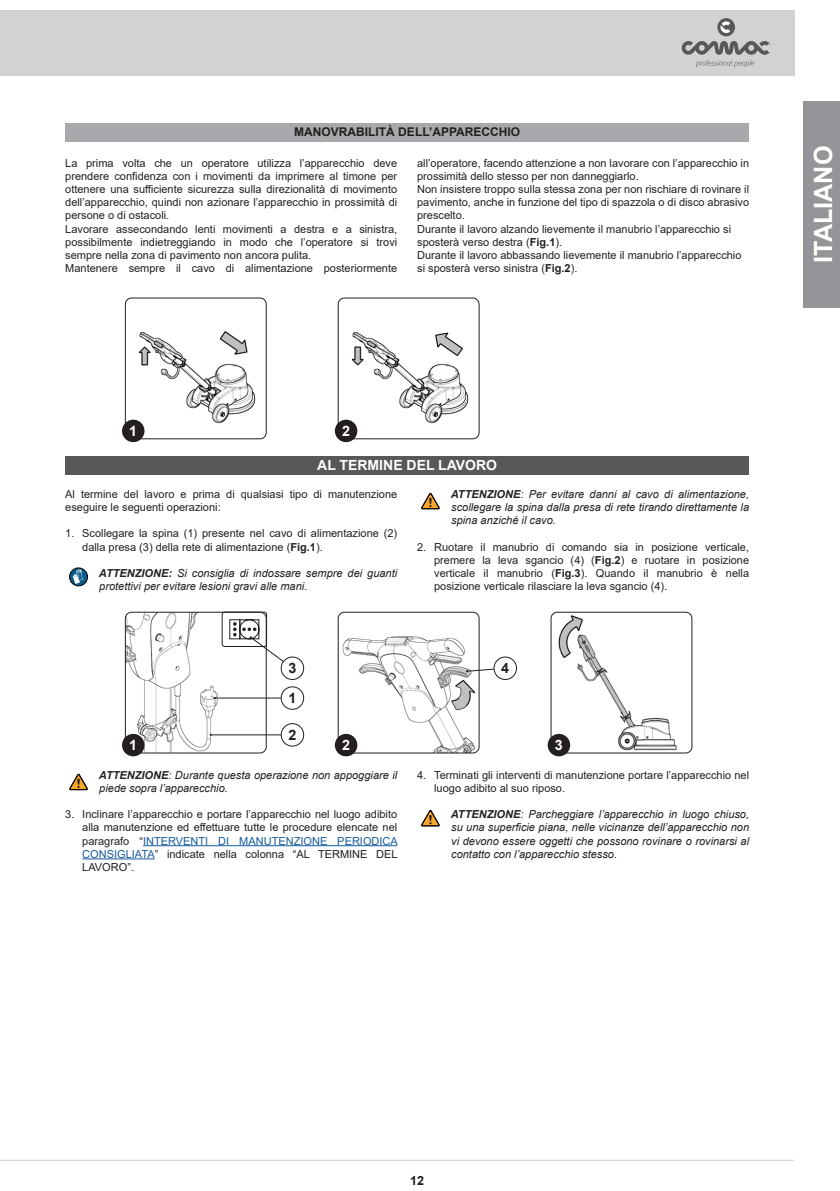
<style>
.page{position:relative;width:840px;height:1191px;background:#fff}
.page>*{position:absolute;margin:0;border:0;box-sizing:border-box;transform-origin:0 0}
.t1{font:700 25.2px "Arial";color:#fff}
.t2{font:700 14.4px "Arial";color:#fff}
.t3{font:700 14.4px "Arial";color:#231f20}
.Titoli_capitolo_-_IT{font:700 14px "Arial";color:#fff}
.t4{font:700 12.6px "Arial";color:#231f20}
.Titoli_paragrafo_-_I{font:700 12px "Arial";color:#231f20}
.Titoli_paragrafi_som{font:11px/13.2px "Arial";color:#231f20}
.t5{font:italic 11px/13.2px "Arial";color:#231f20}
.s1{font-weight:700}
.s2{color:#175d9e}
</style>
<div class="page">
<div style="left:65px;top:124px;width:683px;height:18px;background:#a8a9ad"></div>
<svg style="left:69px;top:568px;width:18px;height:18px"></svg>
<div style="left:69px;top:567px;width:19px;height:19px;border:1px solid #000;border-radius:50%"></div>
<svg style="left:73px;top:569px;width:10px;height:15px"></svg>
<svg style="left:421px;top:492px;width:19px;height:17px"></svg>
<div style="left:65px;top:456px;width:683px;height:18px;background:#57585a"></div>
<hr style="left:143px;top:845px;width:254px;height:1px;background:#175d9e">
<hr style="left:82px;top:858px;width:73px;height:1px;background:#175d9e">
<svg style="left:69px;top:773px;width:19px;height:17px"></svg>
<svg style="left:421px;top:810px;width:19px;height:16px"></svg>
<div style="left:0;top:10px;width:794px;height:65px;background:#d1d2d4"></div>
<div style="left:717px;top:18px;width:17px;height:18px;background:#57585a;border-radius:50%"></div>
<svg style="left:720px;top:21px;width:9px;height:12px"></svg>
<svg style="left:681px;top:41px;width:89px;height:26px"></svg>
<hr style="left:0;top:1159px;width:794px;height:1px;background:#d1d2d4">
<div style="left:802px;top:101px;width:37px;height:207px;background:#939598"></div>
<img style="left:125px;top:299px;width:141px;height:140px">
<div style="left:125px;top:297px;width:141px;height:142px;border:1px solid #231f20;border-radius:6px"></div>
<img style="left:339px;top:299px;width:140px;height:140px">
<div style="left:337px;top:297px;width:142px;height:142px;border:1px solid #231f20;border-radius:6px"></div>
<div style="left:122px;top:420px;width:22px;height:22px;background:#231f20;border-radius:50%"></div>
<div style="left:334px;top:420px;width:23px;height:22px;background:#231f20;border-radius:50%"></div>
<img style="left:127px;top:613px;width:139px;height:140px">
<div style="left:125px;top:611px;width:141px;height:142px;border:1px solid #231f20;border-radius:6px"></div>
<img style="left:339px;top:613px;width:140px;height:140px">
<div style="left:337px;top:611px;width:142px;height:142px;border:1px solid #231f20;border-radius:6px"></div>
<img style="left:552px;top:613px;width:139px;height:140px">
<div style="left:550px;top:611px;width:142px;height:142px;border:1px solid #231f20;border-radius:6px"></div>
<hr style="left:214px;top:697px;width:78px;height:1px;background:#231f20">
<hr style="left:211px;top:734px;width:81px;height:1px;background:#231f20">
<svg style="left:465px;top:667px;width:28px;height:5px"></svg>
<div style="left:281px;top:687px;width:22px;height:22px;background:#fff;border-radius:50%"></div>
<div style="left:281px;top:686px;width:23px;height:23px;border:1px solid #231f20;border-radius:50%"></div>
<div style="left:281px;top:723px;width:22px;height:23px;background:#fff;border-radius:50%"></div>
<div style="left:281px;top:723px;width:23px;height:23px;border:1px solid #231f20;border-radius:50%"></div>
<div style="left:281px;top:657px;width:23px;height:22px;border:1px solid #231f20;border-radius:50%"></div>
<div style="left:493px;top:657px;width:23px;height:22px;border:1px solid #231f20;border-radius:50%"></div>
<div style="left:122px;top:734px;width:22px;height:22px;background:#231f20;border-radius:50%"></div>
<div style="left:334px;top:734px;width:23px;height:22px;background:#231f20;border-radius:50%"></div>
<div style="left:547px;top:734px;width:23px;height:22px;background:#231f20;border-radius:50%"></div>
<svg style="left:221px;top:611px;width:72px;height:58px"></svg>
<p class="Titoli_paragrafo_-_I" style="left:294px;top:123px;width:227px">MANOVRABILITÀ DELL’APPARECCHIO</p>
<p class="Titoli_paragrafi_som" style="left:65px;top:156px;width:333px;text-align:justify">La prima volta che un operatore utilizza l’apparecchio deve prendere confidenza con i movimenti da imprimere al timone per ottenere una sufficiente sicurezza sulla direzionalità di movimento dell’apparecchio, quindi non azionare l’apparecchio in prossimità di persone o di ostacoli.</p>
<p class="Titoli_paragrafi_som" style="left:65px;top:222px;width:333px;text-align:justify">Lavorare assecondando lenti movimenti a destra e a sinistra, possibilmente indietreggiando in modo che l’operatore si trovi sempre nella zona di pavimento non ancora pulita.</p>
<p class="Titoli_paragrafi_som" style="left:65px;top:262px;width:333px">Mantenere sempre il cavo di alimentazione posteriormente</p>
<p class="Titoli_paragrafi_som" style="left:417px;top:156px;width:333px">all’operatore, facendo attenzione a non lavorare con l’apparecchio in prossimità dello stesso per non danneggiarlo.</p>
<p class="Titoli_paragrafi_som" style="left:417px;top:182px;width:333px;text-align:justify">Non insistere troppo sulla stessa zona per non rischiare di rovinare il pavimento, anche in funzione del tipo di spazzola o di disco abrasivo prescelto.</p>
<p class="Titoli_paragrafi_som" style="left:417px;top:222px;width:315px">Durante il lavoro alzando lievemente il manubrio l’apparecchio si sposterà verso destra (<span class="s1">Fig.1</span>).</p>
<p class="Titoli_paragrafi_som" style="left:417px;top:248px;width:326px">Durante il lavoro abbassando lievemente il manubrio l’apparecchio si sposterà verso sinistra (<span class="s1">Fig.2</span>).</p>
<p class="t2" style="left:129px;top:421px;width:9px">1</p>
<p class="t2" style="left:342px;top:421px;width:9px">2</p>
<p class="Titoli_capitolo_-_IT" style="left:317px;top:455px;width:181px">AL TERMINE DEL LAVORO</p>
<p class="Titoli_paragrafi_som" style="left:65px;top:487px;width:333px">Al termine del lavoro e prima di qualsiasi tipo di manutenzione eseguire le seguenti operazioni:</p>
<p class="Titoli_paragrafi_som" style="left:82px;top:527px;width:316px;text-indent:-17px">1. Scollegare la spina (1) presente nel cavo di alimentazione (2) dalla presa (3) della rete di alimentazione (<span class="s1">Fig.1</span>).</p>
<p class="t5" style="left:99px;top:566px;width:300px"><span class="s1">ATTENZIONE:</span> Si consiglia di indossare sempre dei guanti protettivi per evitare lesioni gravi alle mani.</p>
<p class="t5" style="left:450px;top:487px;width:300px;text-align:justify"><span class="s1">ATTENZIONE</span>: Per evitare danni al cavo di alimentazione, scollegare la spina dalla presa di rete tirando direttamente la spina anziché il cavo.</p>
<p class="Titoli_paragrafi_som" style="left:434px;top:540px;width:316px;text-align:justify;text-indent:-17px">2. Ruotare il manubrio di comando sia in posizione verticale, premere la leva sgancio (4) (<span class="s1">Fig.2</span>) e ruotare in posizione verticale il manubrio (<span class="s1">Fig.3</span>). Quando il manubrio è nella posizione verticale rilasciare la leva sgancio (4).</p>
<p class="t3" style="left:288px;top:658px;width:9px">3</p>
<p class="t3" style="left:501px;top:658px;width:9px">4</p>
<p class="t3" style="left:288px;top:688px;width:9px">1</p>
<p class="t3" style="left:288px;top:725px;width:9px">2</p>
<p class="t2" style="left:129px;top:735px;width:9px">1</p>
<p class="t2" style="left:342px;top:735px;width:9px">2</p>
<p class="t2" style="left:554px;top:735px;width:9px">3</p>
<p class="t5" style="left:99px;top:768px;width:300px"><span class="s1">ATTENZIONE</span>: Durante questa operazione non appoggiare il piede sopra l’apparecchio.</p>
<p class="Titoli_paragrafi_som" style="left:82px;top:807px;width:317px;text-align:justify;text-indent:-17px">3. Inclinare l’apparecchio e portare l’apparecchio nel luogo adibito alla manutenzione ed effettuare tutte le procedure elencate nel paragrafo “<span class="s2">INTERVENTI DI MANUTENZIONE PERIODICA CONSIGLIATA</span>” indicate nella colonna “AL TERMINE DEL LAVORO”.</p>
<p class="Titoli_paragrafi_som" style="left:434px;top:768px;width:316px;text-indent:-17px">4. Terminati gli interventi di manutenzione portare l’apparecchio nel luogo adibito al suo riposo.</p>
<p class="t5" style="left:450px;top:808px;width:300px;text-align:justify"><span class="s1">ATTENZIONE</span>: Parcheggiare l’apparecchio in luogo chiuso, su una superficie piana, nelle vicinanze dell’apparecchio non vi devono essere oggetti che possono rovinare o rovinarsi al contatto con l’apparecchio stesso.</p>
<h1 class="t1" style="left:805px;top:263px;width:119px;rotate:-90deg">ITALIANO</h1>
<p class="t4" style="left:410px;top:1172px;width:16px">12</p>
</div>
